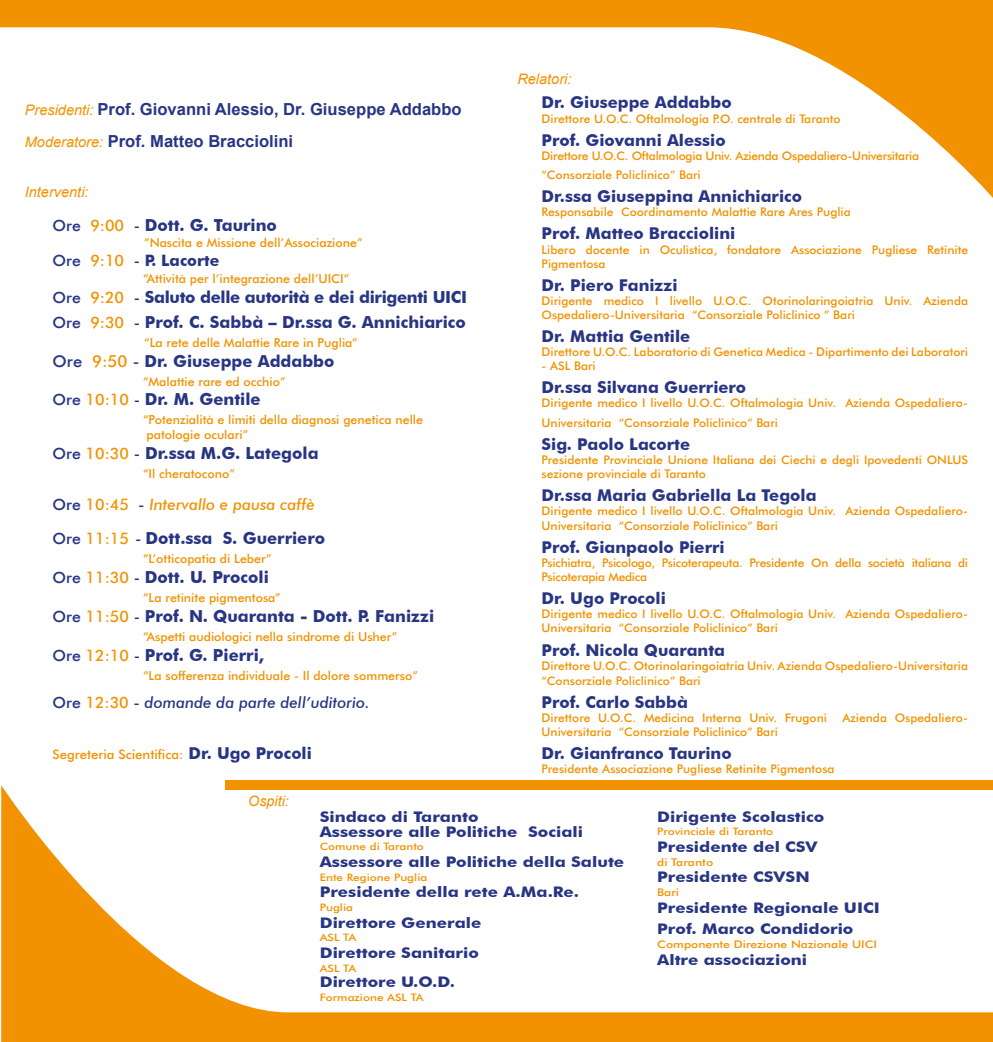
<style>
.page{position:relative;width:993px;height:1042px;background:#fff}
.page>*{position:absolute;margin:0;border:0;box-sizing:border-box;transform-origin:0 0}
.t1{font:700 16.62px "Futura BT";color:#283583}
.t2{font:700 16.62px/25.4px "Futura BT";letter-spacing:-.02em;color:#283583}
.t3{font:700 16.62px/31.8px "Arial";color:#283583}
.t4{font:700 16.45px "Futura BT";color:#283583}
.t5{font:700 16.28px "Futura BT";color:#283583}
.t6{font:italic 500 15.75px "Futura BT";color:#283583}
.t7{font:italic 500 15.75px "Futura BT";color:#f39200}
.t8{font:700 15.75px "Futura BT";color:#283583}
.t9{font:700 14.7px/15.2px "Futura BT";color:#283583;scale:1.15 1}
.t10{font:italic 14.53px "Arial";color:#f39200}
.t11{font:italic 14.35px "Arial";color:#f39200}
.t12{font:13.3px "Futura Md BT Medium";color:#f39200}
.t13{font:12.42px/14.9px "Futura Md BT Medium";color:#f39200}
.t14{font:11.9px/14.3px "Futura Md BT Medium";color:#f39200}
.t15{font:11.9px/19.6px "Futura Md BT Medium";letter-spacing:-.02em;color:#f39200}
.t16{font:10.67px "Futura Md BT Medium";color:#f39200;scale:1.15 1}
.t17{font:10.33px "Futura Md BT Medium";color:#f39200;scale:1.15 1}
.s1{font-weight:400;font-style:italic;font-size:14.53px;color:#f39200}
.s2{font-family:"Futura Md BT Medium";font-weight:400;font-size:15.75px}
.s3{font-family:"Futura Md BT Medium";font-weight:400;font-size:15.75px;color:#f39200}
.s4{font-family:"Futura Md BT Medium";font-weight:400}
.s5{font-family:"Futura Md BT Medium";font-weight:400;color:#f39200}
.s6{font-family:"Futura Md BT Medium";font-weight:400;font-style:normal;color:#283583}
.s7{font-family:"Futura Md BT Medium";font-weight:400;font-style:normal}
.s8{font-family:"Futura Md BT Medium";font-weight:400;font-style:normal;color:#f39200}
.s9{font-family:"Futura BT";font-weight:700;font-size:16.28px;color:#283583}
</style>
<div class="page">
<div style="left:225px;top:780px;width:767px;height:10px;background:#f39200"></div>
<svg style="left:1px;top:785px;width:991px;height:257px"></svg>
<svg style="left:0;top:0;width:992px;height:197px"></svg>
<h1 class="t3" style="left:25px;top:94px;width:438px"><span class="s1">Presidenti:</span> Prof. Giovanni Alessio, Dr. Giuseppe Addabbo<br><span class="s1">Moderatore:</span> Prof. Matteo Bracciolini</h1>
<p class="t10" style="left:25px;top:182px;width:65px">Interventi:</p>
<h1 class="t1" style="left:53px;top:215px;width:226px"><span class="s2">Ore</span> <span class="s3">9:00</span> <span class="s2">-</span> Dott. G. Taurino</h1>
<p class="t13" style="left:144px;top:235px;width:220px">”Nascita e Missione dell’Associazione”</p>
<h3 class="t8" style="left:53px;top:251px;width:168px"><span class="s4">Ore</span> <span class="s5">9:10</span> <span class="s4">-</span> P. Lacorte</h3>
<p class="t13" style="left:143px;top:271px;width:208px">“Attività per l’integrazione dell’UICI”</p>
<h1 class="t2" style="left:53px;top:284px;width:416px"><span class="s2">Ore</span> <span class="s3">9:20</span> <span class="s2">-</span> Saluto delle autorità e dei dirigenti UICI<br><span class="s2">Ore</span> <span class="s3">9:30</span> <span class="s2">-</span> Prof. C. Sabbà – Dr.ssa G. Annichiarico</h1>
<p class="t13" style="left:144px;top:335px;width:215px">“La rete delle Malattie Rare in Puglia”</p>
<h2 class="t4" style="left:53px;top:351px;width:283px"><span class="s4">Ore</span> <span class="s5">9:50</span> <span class="s4">-</span> Dr. Giuseppe Addabbo</h2>
<p class="t13" style="left:143px;top:374px;width:144px">“Malattie rare ed occhio”</p>
<h1 class="t1" style="left:53px;top:389px;width:209px"><span class="s2">Ore</span> <span class="s3">10:10</span> <span class="s2">-</span> Dr. M. Gentile</h1>
<p class="t13" style="left:143px;top:412px;width:281px">“Potenzialità e limiti della diagnosi genetica nelle patologie oculari”</p>
<h1 class="t1" style="left:53px;top:443px;width:267px"><span class="s2">Ore</span> <span class="s3">10:30</span> <span class="s2">-</span> Dr.ssa M.G. Lategola</h1>
<p class="t13" style="left:143px;top:466px;width:93px">“Il cheratocono”</p>
<h3 class="t7" style="left:53px;top:494px;width:264px"><span class="s6">Ore</span> <span class="s7">10:45</span> <span class="s6">-</span> Intervallo e pausa caffè</h3>
<h1 class="t1" style="left:53px;top:528px;width:274px"><span class="s2">Ore</span> <span class="s3">11:15</span> <span class="s2">-</span> Dott.ssa S. Guerriero</h1>
<p class="t13" style="left:143px;top:551px;width:130px">“L’otticopatia di Leber”</p>
<h1 class="t1" style="left:53px;top:567px;width:218px"><span class="s2">Ore</span> <span class="s3">11:30</span> <span class="s2">-</span> Dott. U. Procoli</h1>
<p class="t13" style="left:143px;top:590px;width:139px">“La retinite pigmentosa”</p>
<h1 class="t1" style="left:53px;top:606px;width:383px"><span class="s2">Ore</span> <span class="s3">11:50</span> <span class="s2">-</span> Prof. N. Quaranta - Dott. P. Fanizzi</h1>
<p class="t13" style="left:143px;top:629px;width:256px">“Aspetti audiologici nella sindrome di Usher”</p>
<h1 class="t1" style="left:53px;top:644px;width:213px"><span class="s2">Ore</span> <span class="s3">12:10</span> <span class="s2">-</span> Prof. G. Pierri,</h1>
<p class="t13" style="left:143px;top:667px;width:276px">“La sofferenza individuale - Il dolore sommerso”</p>
<h3 class="t6" style="left:53px;top:693px;width:318px"><span class="s7">Ore</span> <span class="s8">12:30</span> <span class="s7">-</span> domande da parte dell’uditorio.</h3>
<p class="t12" style="left:53px;top:746px;width:260px">Segreteria Scientifica: <span class="s9">Dr. Ugo Procoli</span></p>
<p class="t10" style="left:517px;top:69px;width:56px">Relatori:</p>
<h3 class="t5" style="left:541px;top:93px;width:191px">Dr. Giuseppe Addabbo</h3>
<p class="t14" style="left:541px;top:111px;width:300px">Direttore U.O.C. Oftalmologia P.O. centrale di Taranto</p>
<h3 class="t5" style="left:541px;top:130px;width:185px">Prof. Giovanni Alessio</h3>
<p class="t15" style="left:541px;top:146px;width:379px">Direttore U.O.C. Oftalmologia Univ. Azienda Ospedaliero-Universitaria “Consorziale Policlinico” Bari</p>
<h3 class="t5" style="left:541px;top:186px;width:262px">Dr.ssa Giuseppina Annichiarico</h3>
<p class="t14" style="left:541px;top:205px;width:310px">Responsabile Coordinamento Malattie Rare Ares Puglia</p>
<h3 class="t5" style="left:541px;top:224px;width:195px">Prof. Matteo Bracciolini</h3>
<p class="t14" style="left:541px;top:242px;width:428px">Libero docente in Oculistica, fondatore Associazione Pugliese Retinite<br>Pigmentosa</p>
<h3 class="t5" style="left:541px;top:275px;width:137px">Dr. Piero Fanizzi</h3>
<p class="t14" style="left:541px;top:293px;width:428px">Dirigente medico I livello U.O.C. Otorinolaringoiatria Univ. Azienda<br>Ospedaliero-Universitaria “Consorziale Policlinico ” Bari</p>
<h3 class="t5" style="left:541px;top:326px;width:150px">Dr. Mattia Gentile</h3>
<p class="t14" style="left:541px;top:345px;width:428px">Direttore U.O.C. Laboratorio di Genetica Medica - Dipartimento dei Laboratori</p>
<p class="t14" style="left:541px;top:359px;width:56px">- ASL Bari</p>
<h3 class="t5" style="left:541px;top:377px;width:206px">Dr.ssa Silvana Guerriero</h3>
<p class="t14" style="left:541px;top:393px;width:428px;line-height:19.6px">Dirigente medico I livello U.O.C. Oftalmologia Univ. Azienda Ospedaliero-<br>Universitaria “Consorziale Policlinico” Bari</p>
<h3 class="t5" style="left:541px;top:434px;width:150px">Sig. Paolo Lacorte</h3>
<p class="t14" style="left:541px;top:452px;width:428px">Presidente Provinciale Unione Italiana dei Ciechi e degli Ipovedenti ONLUS sezione provinciale di Taranto</p>
<h3 class="t5" style="left:541px;top:485px;width:276px">Dr.ssa Maria Gabriella La Tegola</h3>
<p class="t14" style="left:541px;top:504px;width:428px">Dirigente medico I livello U.O.C. Oftalmologia Univ. Azienda Ospedaliero-<br>Universitaria “Consorziale Policlinico” Bari</p>
<h3 class="t5" style="left:541px;top:537px;width:184px">Prof. Gianpaolo Pierri</h3>
<p class="t15" style="left:541px;top:555px;width:428px;line-height:14px">Psichiatra, Psicologo, Psicoterapeuta. Presidente On della società italiana di<br>Psicoterapia Medica</p>
<h3 class="t5" style="left:541px;top:588px;width:126px">Dr. Ugo Procoli</h3>
<p class="t14" style="left:541px;top:606px;width:428px">Dirigente medico I livello U.O.C. Oftalmologia Univ. Azienda Ospedaliero-<br>Universitaria “Consorziale Policlinico” Bari</p>
<h3 class="t5" style="left:541px;top:640px;width:185px">Prof. Nicola Quaranta</h3>
<p class="t14" style="left:541px;top:659px;width:428px">Direttore U.O.C. Otorinolaringoiatria Univ. Azienda Ospedaliero-Universitaria “Consorziale Policlinico” Bari</p>
<h3 class="t5" style="left:541px;top:692px;width:148px">Prof. Carlo Sabbà</h3>
<p class="t14" style="left:541px;top:710px;width:287px">Direttore U.O.C. Medicina Interna Univ. Frugoni</p>
<p class="t14" style="left:842px;top:710px;width:127px">Azienda Ospedaliero-</p>
<p class="t14" style="left:541px;top:724px;width:238px">Universitaria “Consorziale Policlinico” Bari</p>
<h3 class="t5" style="left:541px;top:743px;width:191px">Dr. Gianfranco Taurino</h3>
<p class="t14" style="left:541px;top:762px;width:294px">Presidente Associazione Pugliese Retinite Pigmentosa</p>
<p class="t11" style="left:248px;top:791px;width:42px">Ospiti:</p>
<p class="t9" style="left:319px;top:808px;width:230px">Sindaco di Taranto<br>Assessore alle Politiche Sociali</p>
<p class="t17" style="left:319px;top:840px;width:92px">Comune di Taranto</p>
<p class="t9" style="left:319px;top:854px;width:266px">Assessore alle Politiche della Salute</p>
<p class="t17" style="left:319px;top:871px;width:95px">Ente Regione Puglia</p>
<p class="t9" style="left:319px;top:884px;width:227px">Presidente della rete A.Ma.Re.</p>
<p class="t17" style="left:319px;top:901px;width:30px">Puglia</p>
<p class="t9" style="left:319px;top:915px;width:142px">Direttore Generale</p>
<p class="t17" style="left:319px;top:931px;width:33px">ASL TA</p>
<p class="t9" style="left:319px;top:945px;width:140px">Direttore Sanitario</p>
<p class="t17" style="left:319px;top:962px;width:33px">ASL TA</p>
<p class="t9" style="left:319px;top:974px;width:119px">Direttore U.O.D.</p>
<p class="t17" style="left:319px;top:990px;width:92px">Formazione ASL TA</p>
<p class="t9" style="left:657px;top:808px;width:147px">Dirigente Scolastico</p>
<p class="t17" style="left:657px;top:825px;width:102px">Provinciale di Taranto</p>
<p class="t9" style="left:657px;top:839px;width:141px">Presidente del CSV</p>
<p class="t16" style="left:657px;top:855px;width:50px">di Taranto</p>
<p class="t9" style="left:657px;top:869px;width:134px">Presidente CSVSN</p>
<p class="t16" style="left:657px;top:886px;width:21px">Bari</p>
<p class="t9" style="left:657px;top:897px;width:195px;line-height:21.2px">Presidente Regionale UICI<br>Prof. Marco Condidorio</p>
<p class="t16" style="left:657px;top:937px;width:192px">Componente Direzione Nazionale UICI</p>
<p class="t9" style="left:657px;top:952px;width:132px">Altre associazioni</p>
</div>
